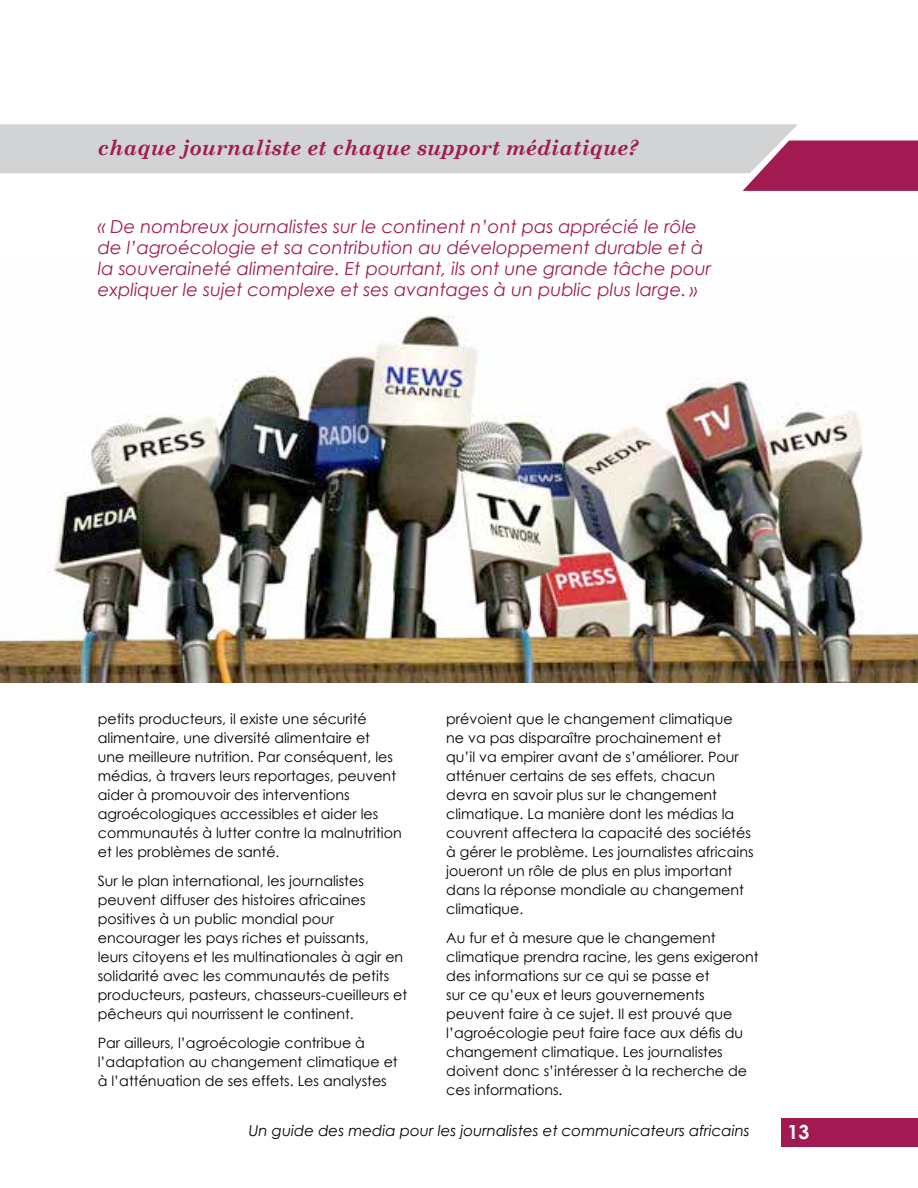
<style>
.page{position:relative;width:918px;height:1188px;background:#fff}
.page>*{position:absolute;margin:0;border:0;box-sizing:border-box;transform-origin:0 0}
.t1{font:italic 700 21px "Century Schoolbook";color:#a11a52}
.t2{font:700 19.5px "Century Gothic";color:#fff}
.t3{font:italic 18px/21px "Century Gothic";color:#a11a52}
.t4{font:italic 15px "Century Gothic";color:#000}
.t5{font:14.25px/19px "Century Gothic";color:#000}
</style>
<div class="page">
<div style="left:782px;top:1118px;width:136px;height:29px;background:#a11a52"></div>
<img style="left:0;top:315px;width:918px;height:367px">
<svg style="left:0;top:124px;width:918px;height:67px"></svg>
<h1 class="t1" style="left:98px;top:134px;width:542px">chaque journaliste et chaque support médiatique?</h1>
<p class="t3" style="left:98px;top:216px;width:615px">« De nombreux journalistes sur le continent n’ont pas apprécié le rôle de l’agroécologie et sa contribution au développement durable et à la souveraineté alimentaire. Et pourtant, ils ont une grande tâche pour expliquer le sujet complexe et ses avantages à un public plus large.</p>
<p class="t3" style="left:697px;top:304px;width:9px;rotate:-180deg">«</p>
<p class="t5" style="left:98px;top:709px;width:305px">petits producteurs, il existe une sécurité alimentaire, une diversité alimentaire et<br>une meilleure nutrition. Par conséquent, les médias, à travers leurs reportages, peuvent aider à promouvoir des interventions agroécologiques accessibles et aider les communautés à lutter contre la malnutrition et les problèmes de santé.</p>
<p class="t5" style="left:98px;top:871px;width:311px">Sur le plan international, les journalistes peuvent diffuser des histoires africaines positives à un public mondial pour encourager les pays riches et puissants,<br>leurs citoyens et les multinationales à agir en solidarité avec les communautés de petits producteurs, pasteurs, chasseurs-cueilleurs et pêcheurs qui nourrissent le continent.</p>
<p class="t5" style="left:98px;top:1033px;width:302px">Par ailleurs, l’agroécologie contribue à l’adaptation au changement climatique et à l’atténuation de ses effets. Les analystes</p>
<p class="t5" style="left:446px;top:709px;width:309px">prévoient que le changement climatique ne va pas disparaître prochainement et qu’il va empirer avant de s’améliorer. Pour atténuer certains de ses effets, chacun devra en savoir plus sur le changement climatique. La manière dont les médias la couvrent affectera la capacité des sociétés à gérer le problème. Les journalistes africains joueront un rôle de plus en plus important dans la réponse mondiale au changement climatique.</p>
<p class="t5" style="left:446px;top:928px;width:314px">Au fur et à mesure que le changement climatique prendra racine, les gens exigeront des informations sur ce qui se passe et<br>sur ce qu’eux et leurs gouvernements peuvent faire à ce sujet. Il est prouvé que l’agroécologie peut faire face aux défis du changement climatique. Les journalistes doivent donc s’intéresser à la recherche de ces informations.</p>
<p class="t4" style="left:249px;top:1121px;width:502px">Un guide des media pour les journalistes et communicateurs africains</p>
<h2 class="t2" style="left:787px;top:1120px;width:23px">13</h2>
</div>
